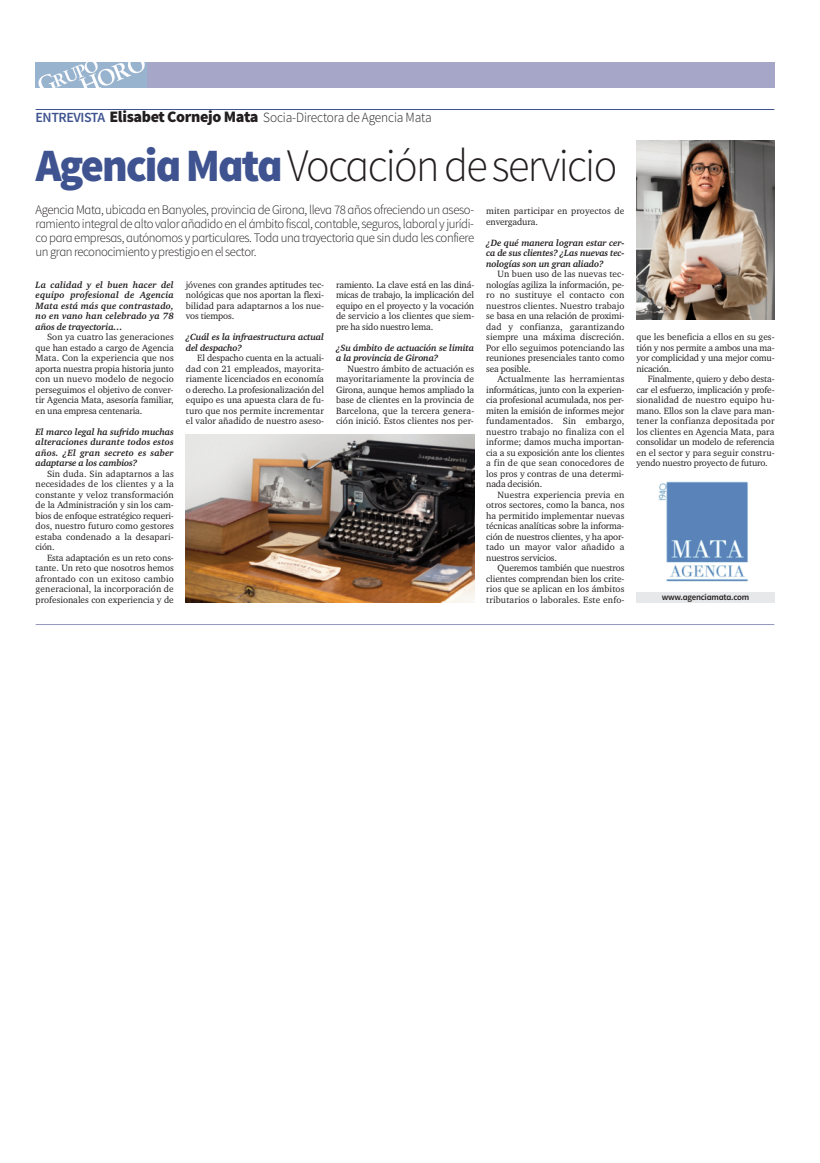
<style>
.page{position:relative;width:820px;height:1163px;background:#fff}
.page>*{position:absolute;margin:0;border:0;box-sizing:border-box;transform-origin:0 0}
.t1{font:300 46.4px "Source Sans Pro";letter-spacing:-.04em;color:#231f20;scale:.95 1}
.t2{font:300 14px "Source Sans Pro";letter-spacing:-.01em;color:#231f20;scale:.95 1}
.t3{font:300 13px/14px "Source Sans Pro";letter-spacing:-.035em;color:#231f20;text-align:justify}
.t4{font:9.3px/10.5px "Charter IT Cby BT";color:#231f20;text-align:justify}
.t5{font:italic 700 9.3px/10.5px "Charter IT Cby BT";letter-spacing:-.02em;color:#231f20;text-align:justify}
.t6{font:600 8.9px "Source Sans Pro";letter-spacing:-.025em;color:#231f20}
.s1{font-weight:600;color:#3e5390}
.s2{font-weight:900;font-size:16px}
.s3{font-weight:900;color:#3e5390}
</style>
<div class="page">
<div style="left:636px;top:592px;width:138px;height:10px;background:#e7e8e9"></div>
<div style="left:36px;top:62px;width:738px;height:26px;background:#a5a6c8"></div>
<img style="left:36px;top:62px;width:111px;height:26px">
<hr style="left:36px;top:624px;width:738px;height:1px;background:#9395bd">
<hr style="left:36px;top:109px;width:738px;height:1px;background:#3e5390">
<img style="left:186px;top:434px;width:288px;height:168px">
<img style="left:636px;top:140px;width:138px;height:179px">
<img style="left:658px;top:481px;width:90px;height:101px">
<h2 class="t2" style="left:36px;top:109px;width:418px"><span class="s1">ENTREVISTA</span> <span class="s2">Elisabet Cornejo Mata</span> Socia-Directora de Agencia Mata</h2>
<h1 class="t1" style="left:36px;top:137px;width:613px"><span class="s3">AgenciaMata</span>Vocacióndeservicio</h1>
<p class="t3" style="left:36px;top:203px;width:440px">Agencia Mata, ubicada en Banyoles, provincia de Girona, lleva 78 años ofreciendo un aseso&shy;ramientointegraldealtovalorañadidoenelámbitofiscal, contable, seguros,laboral y jurídi&shy;co para empresas, autónomos y particulares. Toda una trayectoria que sin duda les confiere ungranreconocimientoyprestigioenel sector.</p>
<p class="t5" style="left:36px;top:279px;width:140px">La calidad y el buen hacer del equipo profesional de Agencia Mata está más que contrastado, no en vano han celebrado ya 78 años de trayectoria…</p>
<p class="t4" style="left:36px;top:331px;width:140px;text-indent:11px">Son ya cuatro las generaciones que han estado a cargo de Agencia Mata. Con la experiencia que nos aporta nuestra propia historia junto con un nuevo modelo de negocio perseguimos el objetivo de conver&shy;tir Agencia Mata, asesoría familiar, en una empresa centenaria.</p>
<p class="t5" style="left:36px;top:426px;width:140px">El marco legal ha sufrido muchas alteraciones durante todos estos años. ¿El gran secreto es saber adaptarse a los cambios?</p>
<p class="t4" style="left:36px;top:468px;width:140px;text-indent:11px">Sin duda. Sin adaptarnos a las necesidades de los clientes y a la constante y veloz transformación de la Administración y sin los cam&shy;bios de enfoque estratégico requeri&shy;dos, nuestro futuro como gestores estaba condenado a la desapari&shy;ción.</p>
<p class="t4" style="left:36px;top:552px;width:140px;text-indent:11px">Esta adaptación es un reto cons&shy;tante. Un reto que nosotros hemos afrontado con un exitoso cambio generacional, la incorporación de profesionales con experiencia y de</p>
<p class="t4" style="left:186px;top:279px;width:140px">jóvenes con grandes aptitudes tec&shy;nológicas que nos aportan la flexi&shy;bilidad para adaptarnos a los nue&shy;vos tiempos.</p>
<p class="t5" style="left:186px;top:331px;width:140px">¿Cuál es la infraestructura actual del despacho?</p>
<p class="t4" style="left:186px;top:352px;width:140px;text-indent:11px">El despacho cuenta en la actuali&shy;dad con 21 empleados, mayorita&shy;riamente licenciados en economía o derecho. La profesionalización del equipo es una apuesta clara de fu&shy;turo que nos permite incrementar el valor añadido de nuestro aseso-</p>
<p class="t4" style="left:336px;top:279px;width:140px">ramiento. La clave está en las diná&shy;micas de trabajo, la implicación del equipo en el proyecto y la vocación de servicio a los clientes que siem&shy;pre ha sido nuestro lema.</p>
<p class="t5" style="left:336px;top:342px;width:140px">¿Su ámbito de actuación se limita a la provincia de Girona?</p>
<p class="t4" style="left:336px;top:363px;width:140px;text-indent:11px">Nuestro ámbito de actuación es mayoritariamente la provincia de Girona, aunque hemos ampliado la base de clientes en la provincia de Barcelona, que la tercera genera&shy;ción inició. Estos clientes nos per-</p>
<p class="t4" style="left:486px;top:205px;width:140px">miten participar en proyectos de envergadura.</p>
<p class="t5" style="left:486px;top:237px;width:140px">¿De qué manera logran estar cer&shy;ca de sus clientes? ¿Las nuevas tec&shy;nologías son un gran aliado?</p>
<p class="t4" style="left:486px;top:268px;width:140px;text-indent:11px">Un buen uso de las nuevas tec&shy;nologías agiliza la información, pe&shy;ro no sustituye el contacto con nuestros clientes. Nuestro trabajo se basa en una relación de proximi&shy;dad y confianza, garantizando siempre una máxima discreción.<br>Por ello seguimos potenciando las reuniones presenciales tanto como sea posible.</p>
<p class="t4" style="left:486px;top:373px;width:140px;text-indent:11px">Actualmente las herramientas informáticas, junto con la experien&shy;cia profesional acumulada, nos per&shy;miten la emisión de informes mejor fundamentados. Sin embargo, nuestro trabajo no finaliza con el informe; damos mucha importan&shy;cia a su exposición ante los clientes a fin de que sean conocedores de los pros y contras de una determi&shy;nada decisión.</p>
<p class="t4" style="left:486px;top:489px;width:140px;text-indent:11px">Nuestra experiencia previa en otros sectores, como la banca, nos ha permitido implementar nuevas técnicas analíticas sobre la informa&shy;ción de nuestros clientes, y ha apor&shy;tado un mayor valor añadido a nuestros servicios.</p>
<p class="t4" style="left:486px;top:562px;width:140px;text-indent:11px">Queremos también que nuestros clientes comprendan bien los crite&shy;rios que se aplican en los ámbitos tributarios o laborales. Este enfo-</p>
<p class="t4" style="left:636px;top:331px;width:140px">que les beneficia a ellos en su ges&shy;tión y nos permite a ambos una ma&shy;yor complicidad y una mejor comu&shy;nicación.</p>
<p class="t4" style="left:636px;top:373px;width:140px;text-indent:11px">Finalmente, quiero y debo desta&shy;car el esfuerzo, implicación y profe&shy;sionalidad de nuestro equipo hu&shy;mano. Ellos son la clave para man&shy;tener la confianza depositada por los clientes en Agencia Mata, para consolidar un modelo de referencia en el sector y para seguir constru&shy;yendo nuestro proyecto de futuro.</p>
<p class="t6" style="left:661px;top:591px;width:89px">www.agenciamata.com</p>
</div>
